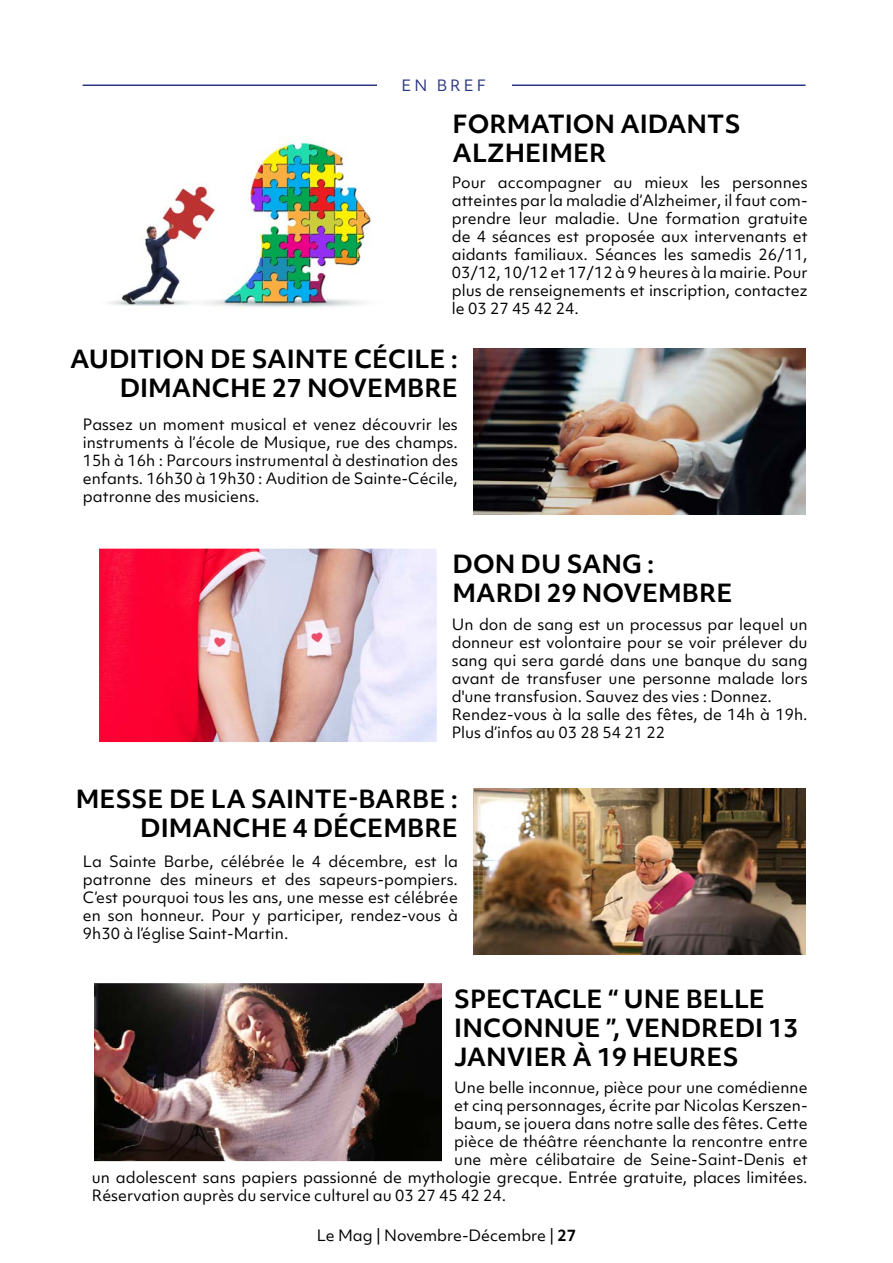
<style>
.page{position:relative;width:893px;height:1263px;background:#fff}
.page>*{position:absolute;margin:0;border:0;box-sizing:border-box;transform-origin:0 0}
.t1{font:700 24px/28.8px "Objektiv Mk 1";color:#000}
.t2{font:15px/18px "Objektiv Mk 1";color:#000;text-align:justify}
.t3{font:15px "Objektiv Mk 1";letter-spacing:.2em;color:#283583}
.s1{font-weight:700}
</style>
<div class="page">
<hr style="left:83px;top:85px;width:722px;height:1px;background:#283583">
<div style="left:377px;top:63px;width:135px;height:45px;background:#fff"></div>
<img style="left:110px;top:142px;width:261px;height:167px">
<img style="left:100px;top:550px;width:336px;height:191px">
<img style="left:95px;top:984px;width:346px;height:176px">
<div style="left:90px;top:980px;width:356px;height:184px;border:3px solid #fff"></div>
<img style="left:473px;top:349px;width:332px;height:166px">
<img style="left:473px;top:788px;width:332px;height:166px">
<p class="t3" style="left:401px;top:75px;width:86px">EN BREF</p>
<h1 class="t1" style="left:453px;top:109px;width:290px">FORMATION AIDANTS<br>ALZHEIMER</h1>
<p class="t2" style="left:452px;top:173px;width:357px">Pour accompagner au mieux les personnes atteintes par la maladie d’Alzheimer, il faut com&shy;prendre leur maladie. Une formation gratuite de 4 séances est proposée aux intervenants et aidants familiaux. Séances les samedis 26/11, 03/12, 10/12 et 17/12 à 9 heures à la mairie. Pour plus de renseignements et inscription, contactez le 03 27 45 42 24.</p>
<h1 class="t1" style="left:70px;top:344px;width:389px;text-align:right">AUDITION DE SAINTE CÉCILE :<br>DIMANCHE 27 NOVEMBRE</h1>
<p class="t2" style="left:83px;top:415px;width:376px">Passez un moment musical et venez découvrir les instruments à l’école de Musique, rue des champs.<br>15h à 16h : Parcours instrumental à destination des enfants. 16h30 à 19h30 : Audition de Sainte-Cécile, patronne des musiciens.</p>
<h1 class="t1" style="left:453px;top:549px;width:282px">DON DU SANG :<br>MARDI 29 NOVEMBRE</h1>
<p class="t2" style="left:452px;top:615px;width:357px;text-align:left">Un don de sang est un processus par lequel un donneur est volontaire pour se voir prélever du sang qui sera gardé dans une banque du sang avant de transfuser une personne malade lors d'une transfusion. Sauvez des vies : Donnez.<br>Rendez-vous à la salle des fêtes, de 14h à 19h.<br>Plus d’infos au 03 28 54 21 22</p>
<h1 class="t1" style="left:76px;top:784px;width:384px;text-align:right">MESSE DE LA SAINTE-BARBE :<br>DIMANCHE 4 DÉCEMBRE</h1>
<p class="t2" style="left:83px;top:852px;width:376px">La Sainte Barbe, célébrée le 4 décembre, est la patronne des mineurs et des sapeurs-pompiers.<br>C’est pourquoi tous les ans, une messe est célébrée en son honneur. Pour y participer, rendez-vous à 9h30 à l’église Saint-Martin.</p>
<h1 class="t1" style="left:454px;top:984px;width:345px">SPECTACLE “ UNE BELLE<br>INCONNUE ”, VENDREDI 13<br>JANVIER À 19 HEURES</h1>
<p class="t2" style="left:454px;top:1078px;width:355px">Une belle inconnue, pièce pour une comédienne</p>
<p class="t2" style="left:454px;top:1096px;width:355px">et cinq personnages, écrite par Nicolas Kerszen-</p>
<p class="t2" style="left:454px;top:1114px;width:355px">baum, se jouera dans notre salle des fêtes. Cette</p>
<p class="t2" style="left:454px;top:1132px;width:355px">pièce de théâtre réenchante la rencontre entre</p>
<p class="t2" style="left:454px;top:1150px;width:355px">une mère célibataire de Seine-Saint-Denis et</p>
<p class="t2" style="left:92px;top:1168px;width:717px">un adolescent sans papiers passionné de mythologie grecque. Entrée gratuite, places limitées.</p>
<p class="t2" style="left:92px;top:1186px;width:416px">Réservation auprès du service culturel au 03 27 45 42 24.</p>
<p class="t2" style="left:317px;top:1226px;width:261px">Le Mag | Novembre-Décembre | <span class="s1">27</span></p>
</div>
